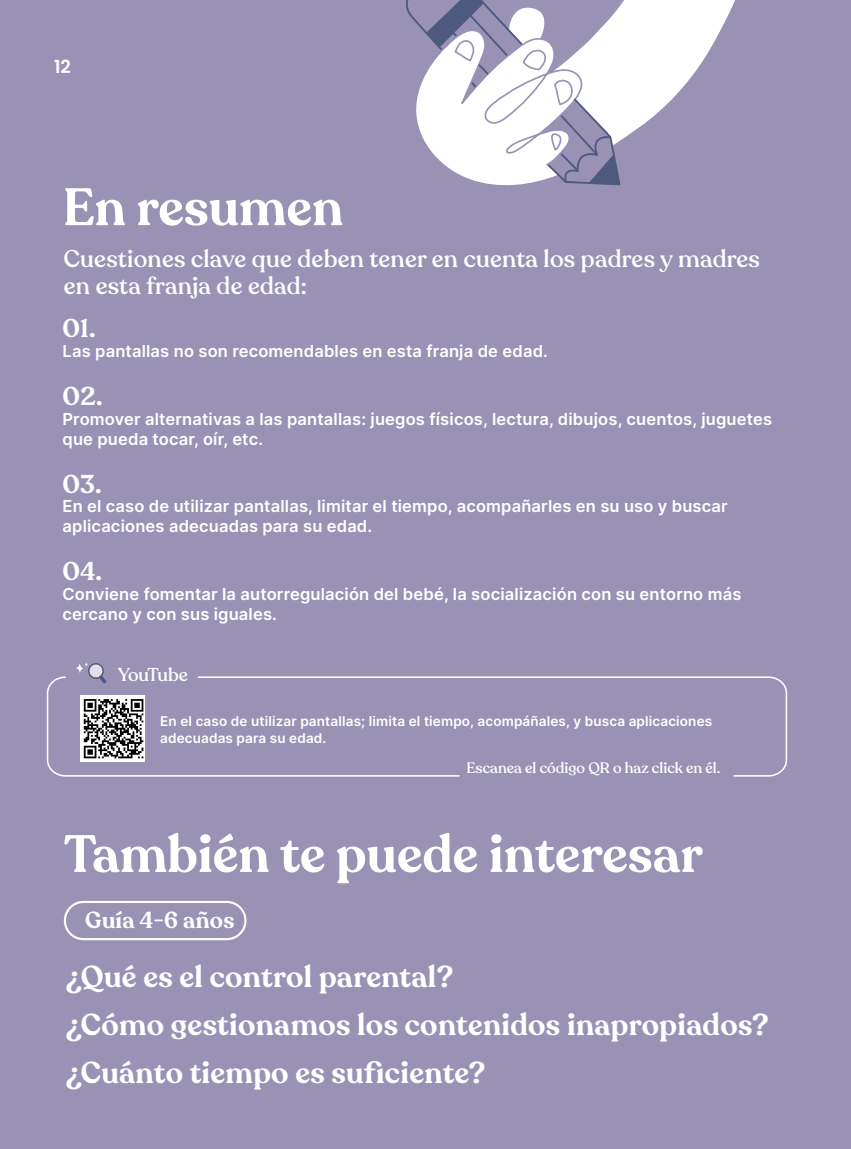
<style>
.page{position:relative;width:851px;height:1149px;background:#fff}
.page>*{position:absolute;margin:0;border:0;box-sizing:border-box;transform-origin:0 0}
.t1{font:600 51.9px "Recoleta";color:#fff}
.t2{font:600 30px "Recoleta";letter-spacing:.01em;color:#fff}
.t3{font:600 25.5px "Recoleta";letter-spacing:.005em;color:#fff}
.t4{font:500 24px/27px "Recoleta";letter-spacing:.01em;color:#fff}
.t5{font:600 22.95px "Recoleta";letter-spacing:.01em;color:#fff}
.t6{font:500 18.45px "Recoleta";letter-spacing:-.04em;color:#fff}
.t7{font:600 18px "Poppins";color:#fff}
.t8{font:600 16.5px/19.8px "Inter";letter-spacing:.01em;color:#fff}
.t9{font:500 15px "Recoleta";color:#fff}
.t10{font:600 13.5px/16.2px "Inter";letter-spacing:.01em;color:#fff}
</style>
<div class="page">
<div style="left:0;top:0;width:850px;height:1148px;background:#9992b5"></div>
<svg style="left:406px;top:0;width:329px;height:186px"></svg>
<div style="left:64px;top:900px;width:182px;height:39px;border:2px solid #fff;border-radius:19px"></div>
<svg style="left:76px;top:662px;width:28px;height:13px"></svg>
<svg style="left:46px;top:675px;width:150px;height:102px"></svg>
<svg style="left:196px;top:676px;width:591px;height:101px"></svg>
<p class="t7" style="left:54px;top:56px;width:18px">12</p>
<p class="t1" style="left:63px;top:174px;width:282px">En resumen</p>
<p class="t4" style="left:64px;top:246px;width:697px">Cuestiones clave que deben tener en cuenta los padres y madres en esta franja de edad:</p>
<p class="t3" style="left:63px;top:312px;width:35px">01.</p>
<p class="t8" style="left:63px;top:340px;width:487px">Las pantallas no son recomendables en esta franja de edad.</p>
<p class="t3" style="left:63px;top:380px;width:42px">02.</p>
<p class="t8" style="left:63px;top:408px;width:711px">Promover alternativas a las pantallas: juegos físicos, lectura, dibujos, cuentos, juguetes que pueda tocar, oír, etc.</p>
<p class="t3" style="left:63px;top:467px;width:41px">03.</p>
<p class="t8" style="left:63px;top:496px;width:666px">En el caso de utilizar pantallas, limitar el tiempo, acompañarles en su uso y buscar aplicaciones adecuadas para su edad.</p>
<p class="t3" style="left:63px;top:555px;width:41px">04.</p>
<p class="t8" style="left:63px;top:583px;width:680px">Conviene fomentar la autorregulación del bebé, la socialización con su entorno más cercano y con sus iguales.</p>
<p class="t6" style="left:118px;top:663px;width:72px">YouTube</p>
<p class="t10" style="left:160px;top:712px;width:553px">En el caso de utilizar pantallas; limita el tiempo, acompáñales, y busca aplicaciones adecuadas para su edad.</p>
<p class="t9" style="left:466px;top:758px;width:255px">Escanea el código QR o haz click en él.</p>
<p class="t1" style="left:64px;top:821px;width:640px">También te puede interesar</p>
<p class="t5" style="left:85px;top:905px;width:150px">Guía 4-6 años</p>
<p class="t2" style="left:66px;top:957px;width:389px">¿Qué es el control parental?</p>
<p class="t2" style="left:66px;top:1005px;width:704px">¿Cómo gestionamos los contenidos inapropiados?</p>
<p class="t2" style="left:66px;top:1053px;width:421px">¿Cuánto tiempo es suficiente?</p>
</div>
